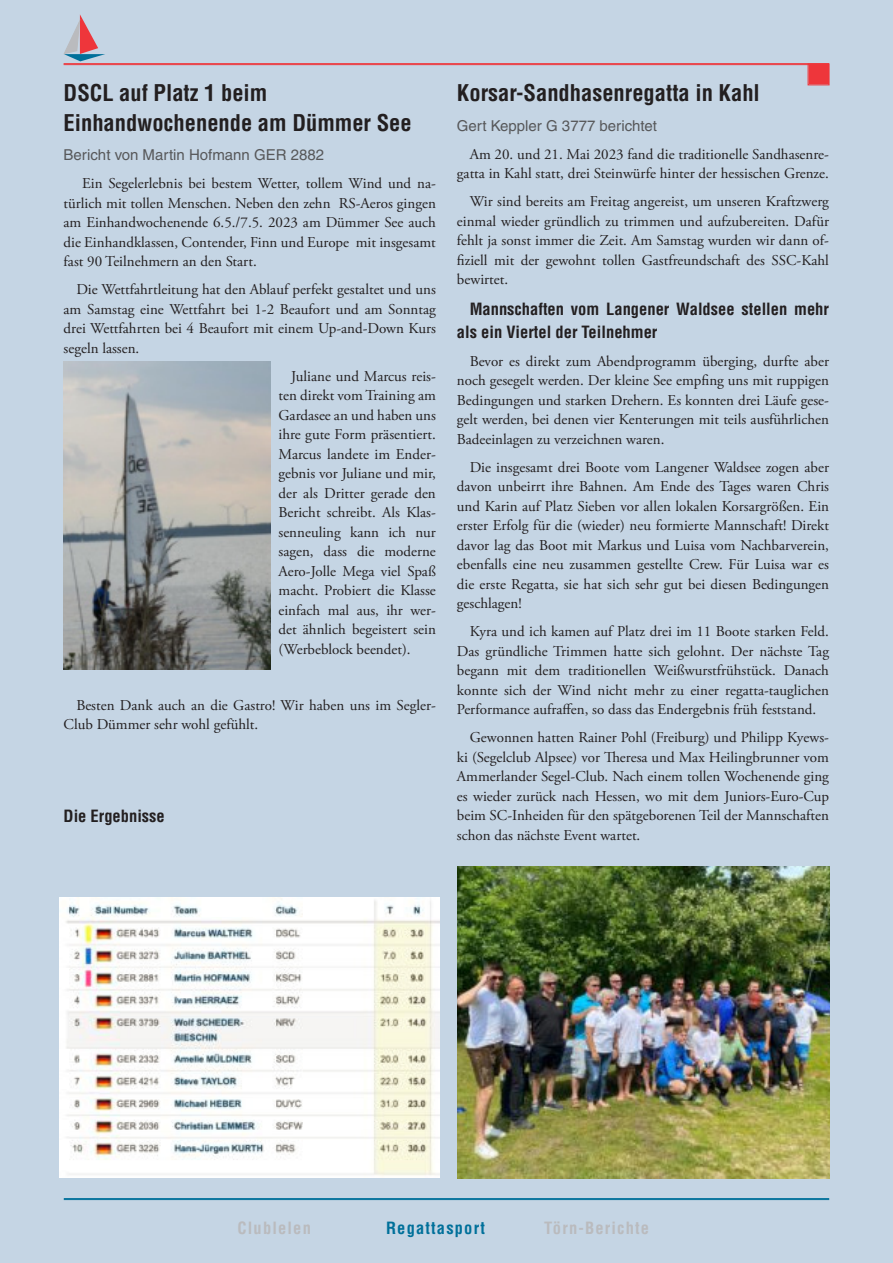
<style>
.page{position:relative;width:893px;height:1263px;background:#c5d5e4}
.page>*{position:absolute;margin:0;border:0;box-sizing:border-box;transform-origin:0 0}
.Zwischenüberschrifte{font:700 condensed 22.5px "Helvetica LT Std";color:#231f20}
.Fließtext{font:700 condensed 16.5px/22.5px "Helvetica LT Std";color:#231f20}
.Fließtext-2{font:700 condensed 16.5px "Helvetica LT Std";letter-spacing:.07em;color:#babbbe}
.Zwischenüberschrifte-2{font:700 condensed 16.5px "Helvetica LT Std";color:#231f20}
.Fließtext-3{font:700 condensed 16.5px "Helvetica LT Std";letter-spacing:.07em;color:#00709a}
.Fließtext-4{font:15px/19.5px "Adobe Garamond Pro";color:#231f20;text-align:justify}
.Autorennamen{font:15px "Helvetica LT Std";color:#57585a}
</style>
<div class="page">
<hr style="left:64px;top:1198px;width:765px;height:1px;background:#00709a">
<hr style="left:64px;top:1199px;width:765px;height:1px;background:#00709a">
<img style="left:457px;top:866px;width:372px;height:313px">
<img style="left:64px;top:361px;width:206px;height:309px">
<img style="left:60px;top:898px;width:379px;height:280px">
<hr style="left:64px;top:63px;width:765px;height:1px;background:#ee363b">
<hr style="left:64px;top:64px;width:765px;height:1px;background:#ee363b">
<svg style="left:64px;top:14px;width:41px;height:47px"></svg>
<svg style="left:808px;top:65px;width:21px;height:20px"></svg>
<div style="left:809px;top:65px;width:19px;height:19px;border:1px solid #ee363b"></div>
<p class="Zwischenüberschrifte" style="left:64px;top:79px;width:205px">DSCL auf Platz 1 beim</p>
<p class="Zwischenüberschrifte" style="left:64px;top:108px;width:350px">Einhandwochenende am Dümmer See</p>
<p class="Autorennamen" style="left:64px;top:146px;width:262px">Bericht von Martin Hofmann GER 2882</p>
<p class="Fließtext-4" style="left:64px;top:174px;width:374px;text-indent:19px">Ein Segelerlebnis bei bestem Wetter, tollem Wind und na&shy;türlich mit tollen Menschen. Neben den zehn RS-Aeros gingen am Einhandwochenende 6.5./7.5. 2023 am Dümmer See auch die Einhandklassen, Contender, Finn und Europe mit insgesamt fast 90 Teilnehmern an den Start.</p>
<p class="Fließtext-4" style="left:64px;top:280px;width:374px;text-indent:13px">Die Wettfahrtleitung hat den Ablauf perfekt gestaltet und uns am Samstag eine Wettfahrt bei 1-2 Beaufort und am Sonntag drei Wettfahrten bei 4 Beaufort mit einem Up-and-Down Kurs segeln lassen.</p>
<p class="Fließtext-4" style="left:279px;top:367px;width:159px;text-indent:13px">Juliane und Marcus reis&shy;ten direkt vom Training am Gardasee an und haben uns ihre gute Form präsentiert.<br>Marcus landete im Ender&shy;gebnis vor Juliane und mir, der als Dritter gerade den Bericht schreibt. Als Klas&shy;senneuling kann ich nur sagen, dass die moderne Aero-Jolle Mega viel Spaß macht. Probiert die Klasse einfach mal aus, ihr wer&shy;det ähnlich begeistert sein (Werbeblock beendet).</p>
<p class="Fließtext-4" style="left:64px;top:696px;width:374px;text-indent:13px">Besten Dank auch an die Gastro! Wir haben uns im Segler-<br>Club Dümmer sehr wohl gefühlt.</p>
<p class="Zwischenüberschrifte-2" style="left:64px;top:806px;width:103px">Die Ergebnisse</p>
<p class="Zwischenüberschrifte" style="left:457px;top:79px;width:304px">Korsar-Sandhasenregatta in Kahl</p>
<p class="Autorennamen" style="left:457px;top:117px;width:202px">Gert Keppler G 3777 berichtet</p>
<p class="Fließtext-4" style="left:457px;top:145px;width:374px;text-align:right">Am 20. und 21. Mai 2023 fand die traditionelle Sandhasenre&shy;gatta in Kahl statt, drei Steinwürfe hinter der hessischen Grenze.</p>
<p class="Fließtext-4" style="left:457px;top:192px;width:374px;text-indent:13px">Wir sind bereits am Freitag angereist, um unseren Kraftzwerg einmal wieder gründlich zu trimmen und aufzubereiten. Dafür fehlt ja sonst immer die Zeit. Am Samstag wurden wir dann of&shy;fiziell mit der gewohnt tollen Gastfreundschaft des SSC-Kahl bewirtet.</p>
<p class="Fließtext" style="left:457px;top:298px;width:374px;text-indent:13px">Mannschaften vom Langener Waldsee stellen mehr als ein Viertel der Teilnehmer</p>
<p class="Fließtext-4" style="left:457px;top:352px;width:374px;text-indent:13px">Bevor es direkt zum Abendprogramm überging, durfte aber noch gesegelt werden. Der kleine See empfing uns mit ruppigen Bedingungen und starken Drehern. Es konnten drei Läufe gese&shy;gelt werden, bei denen vier Kenterungen mit teils ausführlichen Badeeinlagen zu verzeichnen waren.</p>
<p class="Fließtext-4" style="left:457px;top:458px;width:374px;text-indent:13px">Die insgesamt drei Boote vom Langener Waldsee zogen aber davon unbeirrt ihre Bahnen. Am Ende des Tages waren Chris und Karin auf Platz Sieben vor allen lokalen Korsargrößen. Ein erster Erfolg für die (wieder) neu formierte Mannschaft! Direkt davor lag das Boot mit Markus und Luisa vom Nachbarverein, ebenfalls eine neu zusammen gestellte Crew. Für Luisa war es die erste Regatta, sie hat sich sehr gut bei diesen Bedingungen geschlagen!</p>
<p class="Fließtext-4" style="left:457px;top:622px;width:374px;text-indent:13px">Kyra und ich kamen auf Platz drei im 11 Boote starken Feld.<br>Das gründliche Trimmen hatte sich gelohnt. Der nächste Tag begann mit dem traditionellen Weißwurstfrühstück. Danach konnte sich der Wind nicht mehr zu einer regatta-tauglichen Performance aufraffen, so dass das Endergebnis früh feststand.</p>
<p class="Fließtext-4" style="left:457px;top:728px;width:374px;text-indent:13px">Gewonnen hatten Rainer Pohl (Freiburg) und Philipp Kyews&shy;ki (Segelclub Alpsee) vor Theresa und Max Heilingbrunner vom Ammerlander Segel-Club. Nach einem tollen Wochenende ging es wieder zurück nach Hessen, wo mit dem Juniors-Euro-Cup beim SC-Inheiden für den spätgeborenen Teil der Mannschaften schon das nächste Event wartet.</p>
<p class="Fließtext-2" style="left:238px;top:1218px;width:75px">Clublelen</p>
<p class="Fließtext-3" style="left:386px;top:1218px;width:100px">Regattasport</p>
<p class="Fließtext-2" style="left:544px;top:1218px;width:106px">Törn-Berichte</p>
</div>
